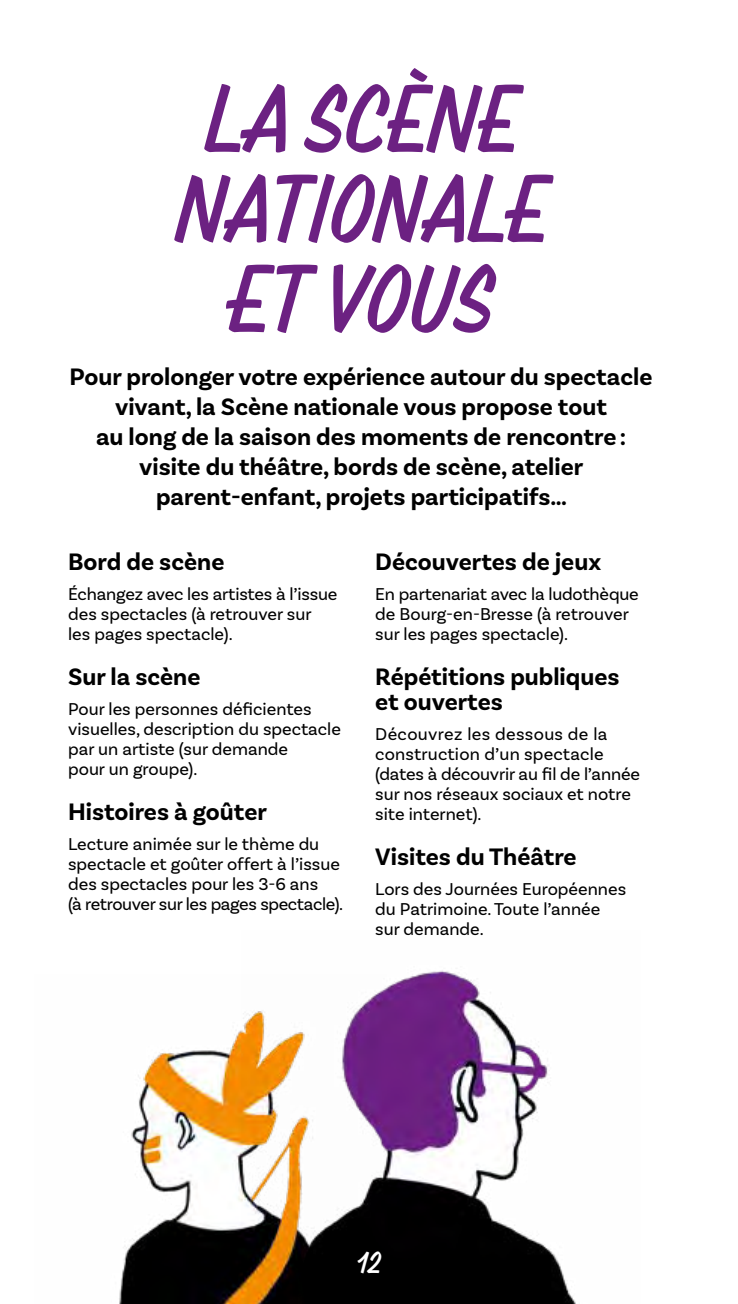
<style>
.page{position:relative;width:738px;height:1304px;background:#fff}
.page>*{position:absolute;margin:0;border:0;box-sizing:border-box;transform-origin:0 0}
.t1{font:88px/90px "Chaumont Script";color:#6c2182;text-align:center}
.t2{font:28px "Chaumont Script";color:#fff}
.t3{font:700 25px/30px "Basic Sans";color:#000}
.t4{font:18px/20px "Basic Sans";color:#000}
</style>
<div class="page">
<img style="left:119px;top:1030px;width:123px;height:274px">
<img style="left:242px;top:970px;width:334px;height:334px">
<h1 class="t1" style="left:176px;top:80px;width:373px">LA SCÈNE<br>NATIONALE<br>ET VOUS</h1>
<h3 class="t3" style="left:69px;top:362px;width:584px;text-align:center">Pour prolonger votre expérience autour du spectacle vivant, la Scène nationale vous propose tout<br>au long de la saison des moments de rencontre: visite du théâtre, bords de scène, atelier parent-enfant, projets participatifs…</h3>
<h3 class="t3" style="left:68px;top:547px;width:158px">Bord de scène</h3>
<p class="t4" style="left:68px;top:584px;width:270px">Échangez avec les artistes à l’issue des spectacles (à retrouver sur les pages spectacle).</p>
<h3 class="t3" style="left:68px;top:662px;width:134px">Sur la scène</h3>
<p class="t4" style="left:68px;top:699px;width:274px">Pour les personnes déficientes visuelles, description du spectacle par un artiste (sur demande<br>pour un groupe).</p>
<h3 class="t3" style="left:68px;top:797px;width:200px">Histoires à goûter</h3>
<p class="t4" style="left:68px;top:834px;width:276px">Lecture animée sur le thème du spectacle et goûter offert à l’issue des spectacles pour les 3-6 ans<br>(à retrouver sur les pages spectacle).</p>
<h3 class="t3" style="left:375px;top:547px;width:227px">Découvertes de jeux</h3>
<p class="t4" style="left:375px;top:584px;width:265px">En partenariat avec la ludothèque de Bourg-en-Bresse (à retrouver sur les pages spectacle).</p>
<h3 class="t3" style="left:375px;top:664px;width:246px;line-height:25px">Répétitions publiques et ouvertes</h3>
<p class="t4" style="left:375px;top:724px;width:266px">Découvrez les dessous de la construction d’un spectacle (dates à découvrir au fil de l’année sur nos réseaux sociaux et notre site internet).</p>
<h3 class="t3" style="left:375px;top:842px;width:203px">Visites du Théâtre</h3>
<p class="t4" style="left:375px;top:879px;width:252px">Lors des Journées Européennes du Patrimoine. Toute l’année sur demande.</p>
<h2 class="t2" style="left:356px;top:1244px;width:26px">12</h2>
</div>
